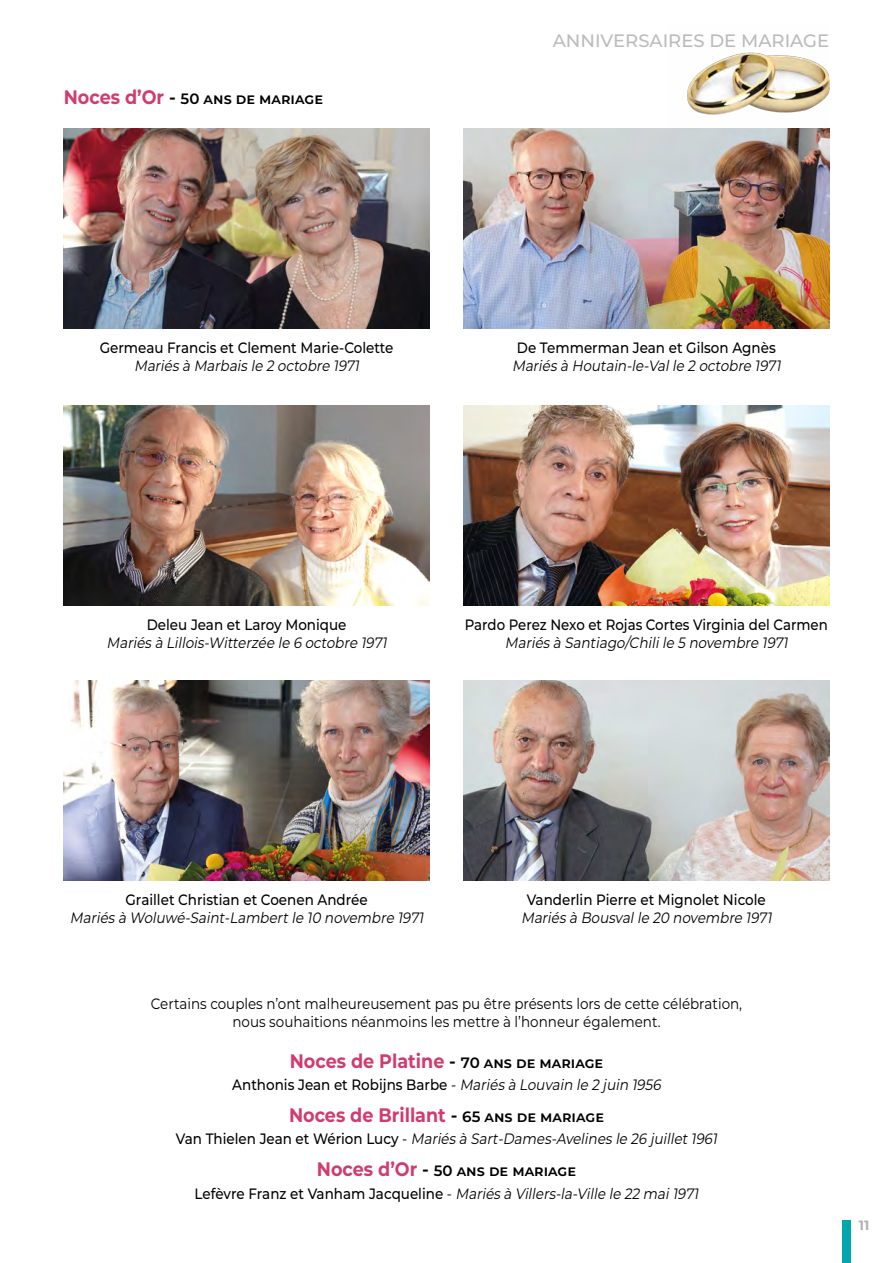
<style>
.page{position:relative;width:893px;height:1263px;background:#fff}
.page>*{position:absolute;margin:0;border:0;box-sizing:border-box;transform-origin:0 0}
.Sous-Titre{font:700 19.5px "Montserrat";color:#d13c6d;scale:.9 1}
.t1{font:500 18px "Montserrat";color:#bcbcbc}
.Textes{font:italic 15px "Montserrat";color:#000;scale:.9 1}
.Textes-2{font:500 15px "Montserrat";color:#000;scale:.9 1}
.Textes-3{font:15px/18px "Montserrat";color:#000;text-align:center;scale:.9 1}
.Sous-Titre-2{font:600 15px "Montserrat";color:#000}
.Textes-4{font:500 15px "Montserrat";color:#000;scale:.89 1}
.t2{font:700 13.5px "Montserrat";color:#b3b2b2}
.s1{font-weight:700;font-size:19.5px;color:#d13c6d}
.s2{font-size:19.5px}
.s3{font-weight:600;color:#000}
.s4{font-weight:600;font-size:15px;color:#000}
.s5{font-weight:400}
.s6{font-weight:400;font-style:italic}
.s7{font-weight:500;font-style:normal}
.s8{font-style:normal}
</style>
<div class="page">
<div style="left:842px;top:1220px;width:8px;height:43px;background:#00a8ae"></div>
<img style="left:64px;top:129px;width:365px;height:200px">
<img style="left:463px;top:129px;width:366px;height:200px">
<img style="left:64px;top:405px;width:365px;height:200px">
<img style="left:463px;top:405px;width:366px;height:200px">
<img style="left:64px;top:680px;width:365px;height:200px">
<img style="left:463px;top:680px;width:366px;height:200px">
<img style="left:667px;top:52px;width:162px;height:79px">
<p class="Sous-Titre-2" style="left:64px;top:88px;width:261px"><span class="s1">Noces d’Or</span> <span class="s2">-</span> 50 ans de mariage</p>
<p class="Textes-2" style="left:100px;top:338px;width:328px">Germeau Francis et Clement Marie-Colette</p>
<p class="Textes" style="left:134px;top:356px;width:255px">Mariés à Marbais le 2 octobre 1971</p>
<p class="t1" style="left:553px;top:28px;width:278px">ANNIVERSAIRES DE MARIAGE</p>
<p class="Textes-2" style="left:517px;top:338px;width:289px">De Temmerman Jean et Gilson Agnès</p>
<p class="Textes" style="left:512px;top:356px;width:304px">Mariés à Houtain-le-Valle 2 octobre 1971</p>
<p class="Textes-2" style="left:147px;top:614px;width:223px">Deleu Jean et Laroy Monique</p>
<p class="Textes" style="left:107px;top:632px;width:316px">Mariés à Lillois-Witterzée le 6 octobre 1971</p>
<p class="Textes-4" style="left:465px;top:614px;width:409px">Pardo Perez Nexo et Rojas Cortes Virginia del Carmen</p>
<p class="Textes" style="left:505px;top:632px;width:320px">Mariés à Santiago/Chilile 5 novembre 1971</p>
<p class="Textes-2" style="left:126px;top:889px;width:271px">Graillet Christian et Coenen Andrée</p>
<p class="Textes" style="left:70px;top:907px;width:398px">Mariés à Woluwé-Saint-Lambertle 10 novembre 1971</p>
<p class="Textes-2" style="left:527px;top:889px;width:267px">Vanderlin Pierre et Mignolet Nicole</p>
<p class="Textes" style="left:521px;top:907px;width:284px">Mariés à Bousvalle 20 novembre 1971</p>
<p class="Textes-3" style="left:151px;top:994px;width:658px">Certains couples n’ont malheureusement pas pu être présents lors de cette célébration, nous souhaitions néanmoins les mettre à l’honneur également.</p>
<p class="Sous-Titre" style="left:290px;top:1047px;width:350px">Noces de Platine <span class="s3">-</span> <span class="s4">70 ans de mariage</span></p>
<p class="Textes-2" style="left:232px;top:1074px;width:481px">Anthonis Jean et Robijns Barbe <span class="s5">-</span> <span class="s6">Mariés à Louvain le 2 juin 1956</span></p>
<p class="Sous-Titre" style="left:289px;top:1101px;width:351px">Noces de Brillant <span class="s3">-</span> <span class="s4">65 ans de mariage</span></p>
<p class="Textes" style="left:176px;top:1129px;width:607px"><span class="s7">Va n T h i e l e n J e a n et Wé r i o n L u cy</span> <span class="s8">-</span> Mariés à Sart-Dames-Avelines le 26 juillet1961</p>
<p class="Sous-Titre-2" style="left:317px;top:1160px;width:261px"><span class="s1">Noces d’Or</span> <span class="s2">-</span> 50 ans de mariage</p>
<p class="Textes" style="left:195px;top:1183px;width:565px"><span class="s7">Lefèv re F ra n z et Va n h a m J a cq u e l i n e</span> <span class="s8">-</span> Mariés à Villers-la-Ville le 22 mai1971</p>
<p class="t2" style="left:859px;top:1216px;width:12px">11</p>
</div>
